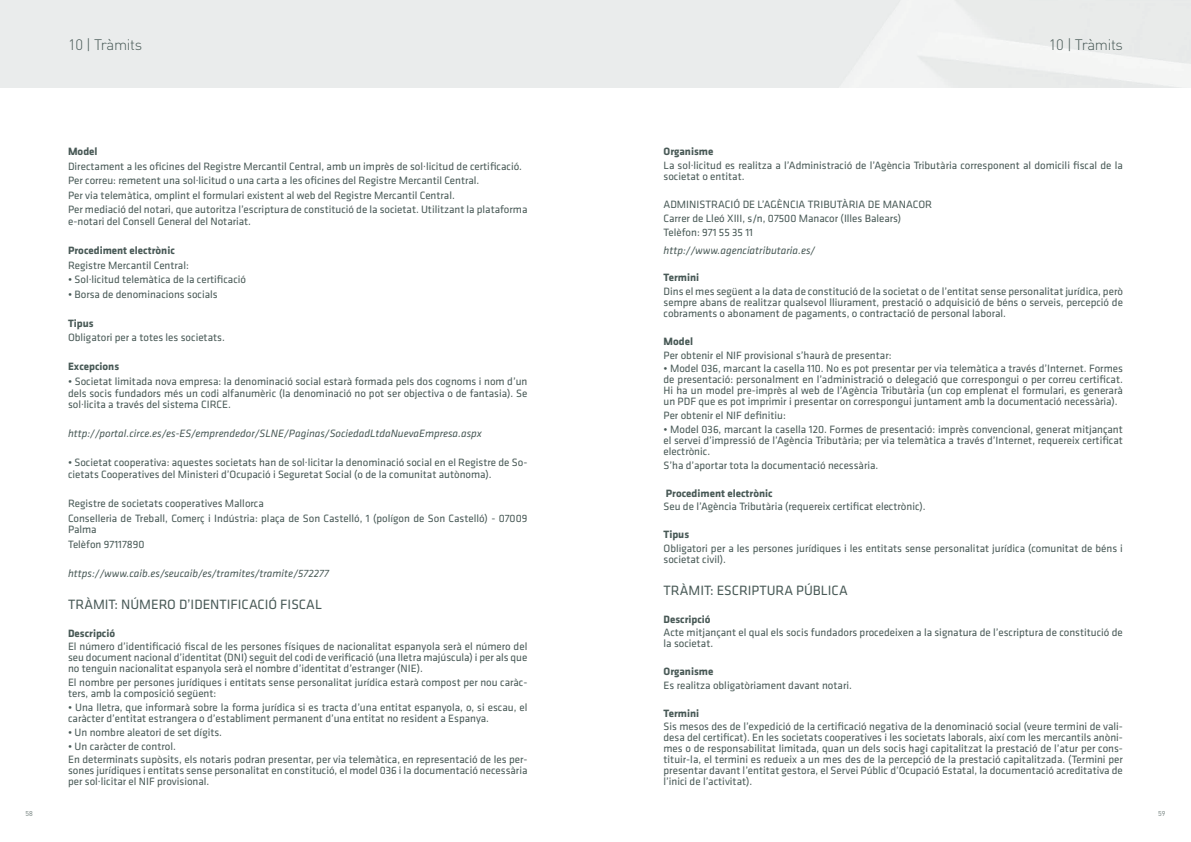
<style>
.page{position:relative;width:1191px;height:842px;background:#fff}
.page>*{position:absolute;margin:0;border:0;box-sizing:border-box;transform-origin:0 0}
.t1{font:300 15px "DIN";letter-spacing:-.025em;color:#485956}
.t2{font:14px "Klavika CH";color:#485956}
.t3{font:11px/11px "Klavika CH";color:#485956}
.t4{font:italic 11px "Klavika CH";color:#485956}
.t5{font:700 11px "Klavika CH";color:#485956}
.t6{font:7px "DIN";color:#6d7b78}
</style>
<div class="page">
<h1 class="t1" style="left:68px;top:36px;width:76px">10 | Tràmits</h1>
<p class="t5" style="left:68px;top:144px;width:31px">Model</p>
<p class="t3" style="left:68px;top:159px;width:461px;line-height:14.5px">Directament a les oficines del Registre Mercantil Central, amb un imprès de sol·licitud de certificació.<br>Per correu: remetent una sol·licitud o una carta a les oficines del Registre Mercantil Central.<br>Per via telemàtica, omplint el formulari existent al web del Registre Mercantil Central.<br>Per mediació del notari, que autoritza l’escriptura de constitució de la societat. Utilitzant la plataforma</p>
<p class="t3" style="left:68px;top:216px;width:185px">e-notari del Consell General del Notariat.</p>
<p class="t5" style="left:68px;top:243px;width:108px">Procediment electrònic</p>
<p class="t3" style="left:68px;top:259px;width:122px">Registre Mercantil Central:</p>
<p class="t3" style="left:68px;top:274px;width:180px">• Sol·licitud telemàtica de la certificació</p>
<p class="t3" style="left:68px;top:288px;width:151px">• Borsa de denominacions socials</p>
<p class="t5" style="left:68px;top:315px;width:27px">Tipus</p>
<p class="t3" style="left:68px;top:332px;width:158px">Obligatori per a totes les societats.</p>
<p class="t5" style="left:68px;top:359px;width:53px">Excepcions</p>
<p class="t3" style="left:68px;top:375px;width:461px;line-height:11.7px;text-align:justify">• Societat limitada nova empresa: la denominació social estarà formada pels dos cognoms i nom d’un dels socis fundadors més un codi alfanumèric (la denominació no pot ser objectiva o de fantasia). Se sol·licita a través del sistema CIRCE.</p>
<p class="t4" style="left:68px;top:427px;width:415px">http://portal.circe.es/es-ES/emprendedor/SLNE/Paginas/SociedadLtdaNuevaEmpresa.aspx</p>
<p class="t3" style="left:68px;top:456px;width:461px;line-height:11.7px">• Societat cooperativa: aquestes societats han de sol·licitar la denominació social en el Registre de So&shy;cietats Cooperatives del Ministeri d’Ocupació i Seguretat Social (o de la comunitat autònoma).</p>
<p class="t3" style="left:68px;top:496px;width:461px;line-height:14.5px">Registre de societats cooperatives Mallorca<br>Conselleria de Treball, Comerç i Indústria: plaça de Son Castelló, 1 (polígon de Son Castelló) - 07009</p>
<p class="t3" style="left:68px;top:522px;width:78px;line-height:14.5px">Palma<br>Telèfon 97117890</p>
<p class="t4" style="left:68px;top:566px;width:262px">https://www.caib.es/seucaib/es/tramites/tramite/572277</p>
<p class="t2" style="left:68px;top:595px;width:255px">TRÀMIT: NÚMERO D’IDENTIFICACIÓ FISCAL</p>
<p class="t5" style="left:68px;top:625px;width:49px">Descripció</p>
<p class="t3" style="left:68px;top:641px;width:461px;text-align:justify">El número d’identificació fiscal de les persones físiques de nacionalitat espanyola serà el número del seu document nacional d’identitat (DNI) seguit del codi de verificació (una lletra majúscula) i per als que no tenguin nacionalitat espanyola serà el nombre d’identitat d’estranger (NIE).</p>
<p class="t3" style="left:68px;top:677px;width:461px">El nombre per persones jurídiques i entitats sense personalitat jurídica estarà compost per nou caràc&shy;ters, amb la composició següent:</p>
<p class="t3" style="left:68px;top:701px;width:461px">• Una lletra, que informarà sobre la forma jurídica si es tracta d’una entitat espanyola, o, si escau, el caràcter d’entitat estrangera o d’establiment permanent d’una entitat no resident a Espanya.</p>
<p class="t3" style="left:68px;top:726px;width:155px">• Un nombre aleatori de set dígits.</p>
<p class="t3" style="left:68px;top:739px;width:461px;line-height:13.8px">• Un caràcter de control.<br>En determinats supòsits, els notaris podran presentar, per via telemàtica, en representació de les per-</p>
<p class="t3" style="left:68px;top:765px;width:461px">sones jurídiques i entitats sense personalitat en constitució, el model 036 i la documentació necessària per sol·licitar el NIF provisional.</p>
<h1 class="t1" style="left:1049px;top:36px;width:76px">10 | Tràmits</h1>
<p class="t5" style="left:663px;top:144px;width:51px">Organisme</p>
<p class="t3" style="left:663px;top:160px;width:461px">La sol·licitud es realitza a l’Administració de l’Agència Tributària corresponent al domicili fiscal de la societat o entitat.</p>
<p class="t3" style="left:663px;top:197px;width:270px;line-height:13.8px">ADMINISTRACIÓ DE L’AGÈNCIA TRIBUTÀRIA DE MANACOR<br>Carrer de Lleó XIII, s/n, 07500 Manacor (Illes Balears)<br>Telèfon: 971 55 35 11</p>
<p class="t4" style="left:663px;top:243px;width:153px">http://www.agenciatributaria.es/</p>
<p class="t5" style="left:663px;top:270px;width:37px">Termini</p>
<p class="t3" style="left:663px;top:286px;width:461px;text-align:justify">Dins el mes següent a la data de constitució de la societat o de l’entitat sense personalitat jurídica, però sempre abans de realitzar qualsevol lliurament, prestació o adquisició de béns o serveis, percepció de cobraments o abonament de pagaments, o contractació de personal laboral.</p>
<p class="t5" style="left:663px;top:333px;width:31px">Model</p>
<p class="t3" style="left:663px;top:349px;width:229px">Per obtenir el NIF provisional s’haurà de presentar:</p>
<p class="t3" style="left:663px;top:363px;width:461px;text-align:justify">• Model 036, marcant la casella 110. No es pot presentar per via telemàtica a través d’Internet. Formes de presentació: personalment en l’administració o delegació que correspongui o per correu certificat.<br>Hi ha un model pre-imprès al web de l’Agència Tributària (un cop emplenat el formulari, es generarà un PDF que es pot imprimir i presentar on correspongui juntament amb la documentació necessària).</p>
<p class="t3" style="left:663px;top:410px;width:124px">Per obtenir el NIF definitiu:</p>
<p class="t3" style="left:663px;top:424px;width:461px;text-align:justify">• Model 036, marcant la casella 120. Formes de presentació: imprès convencional, generat mitjançant el servei d’impressió de l’Agència Tributària; per via telemàtica a través d’Internet, requereix certificat electrònic.</p>
<p class="t3" style="left:663px;top:459px;width:216px">S’ha d’aportar tota la documentació necessària.</p>
<p class="t5" style="left:666px;top:485px;width:108px">Procediment electrònic</p>
<p class="t3" style="left:663px;top:501px;width:264px">Seu de l’Agència Tributària (requereix certificat electrònic).</p>
<p class="t5" style="left:663px;top:526px;width:27px">Tipus</p>
<p class="t3" style="left:663px;top:542px;width:461px">Obligatori per a les persones jurídiques i les entitats sense personalitat jurídica (comunitat de béns i societat civil).</p>
<p class="t2" style="left:663px;top:581px;width:186px">TRÀMIT: ESCRIPTURA PÚBLICA</p>
<p class="t5" style="left:663px;top:611px;width:49px">Descripció</p>
<p class="t3" style="left:663px;top:627px;width:461px">Acte mitjançant el qual els socis fundadors procedeixen a la signatura de l’escriptura de constitució de la societat.</p>
<p class="t5" style="left:663px;top:663px;width:51px">Organisme</p>
<p class="t3" style="left:663px;top:679px;width:190px">Es realitza obligatòriament davant notari.</p>
<p class="t5" style="left:663px;top:705px;width:37px">Termini</p>
<p class="t3" style="left:663px;top:721px;width:461px;text-align:justify">Sis mesos des de l’expedició de la certificació negativa de la denominació social (veure termini de vali&shy;desa del certificat). En les societats cooperatives i les societats laborals, així com les mercantils anòni&shy;mes o de responsabilitat limitada, quan un dels socis hagi capitalitzat la prestació de l’atur per cons&shy;tituir-la, el termini es redueix a un mes des de la percepció de la prestació capitalitzada. (Termini per presentar davant l’entitat gestora, el Servei Públic d’Ocupació Estatal, la documentació acreditativa de l’inici de l’activitat).</p>
<p class="t6" style="left:26px;top:809px;width:9px">58</p>
<p class="t6" style="left:1158px;top:809px;width:9px">59</p>
</div>
